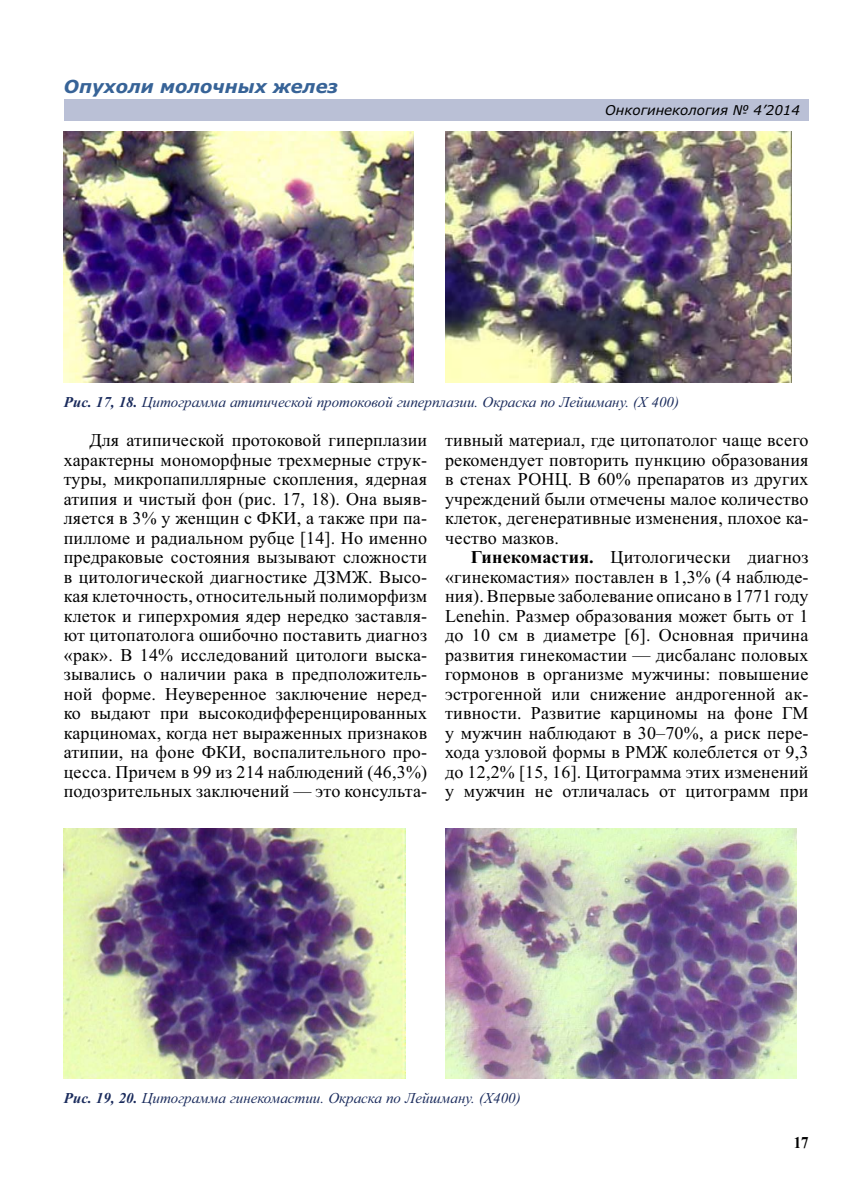
<style>
.page{position:relative;width:851px;height:1191px;background:#fff}
.page>*{position:absolute;margin:0;border:0;box-sizing:border-box;transform-origin:0 0}
.t1{font:18px/19.5px "Times New Roman";letter-spacing:.01em;color:#000;text-align:justify}
.t2{font:italic 700 18px "Verdana";color:#376397}
.t3{font:700 16.5px "Times New Roman";color:#000;scale:.9 1}
.t4{font:italic 15px "Times New Roman";color:#1b2c5d}
.t5{font:italic 13.5px "Verdana";color:#000}
.s1{font-weight:700}
</style>
<div class="page">
<div style="left:64px;top:99px;width:744px;height:21px;background:#bac0d6"></div>
<img style="left:64px;top:132px;width:350px;height:250px">
<img style="left:64px;top:828px;width:341px;height:250px">
<img style="left:445px;top:132px;width:346px;height:250px">
<img style="left:445px;top:828px;width:351px;height:250px">
<p class="t2" style="left:64px;top:80px;width:276px">Опухоли молочных желез</p>
<p class="t5" style="left:605px;top:105px;width:196px">Онкогинекология № 4’2014</p>
<p class="t4" style="left:64px;top:396px;width:616px"><span class="s1">Рис. 17, 18.</span> Цитограмма атипической протоковой гиперплазии. Окраска по Лейшману. (Х 400)</p>
<p class="t1" style="left:64px;top:432px;width:365px;text-indent:26px">Для атипической протоковой гиперплазии характерны мономорфные трехмерные струк&shy;туры, микропапиллярные скопления, ядерная атипия и чистый фон (рис. 17, 18). Она выяв&shy;ляется в 3% у женщин с ФКИ, а также при па&shy;пилломе и радиальном рубце [14]. Но именно предраковые состояния вызывают сложности в цитологической диагностике ДЗМЖ. Высо&shy;кая клеточность, относительный полиморфизм клеток и гиперхромия ядер нередко заставля&shy;ют цитопатолога ошибочно поставить диагноз «рак». В 14% исследований цитологи выска&shy;зывались о наличии рака в предположитель&shy;ной форме. Неуверенное заключение неред&shy;ко выдают при высокодифференцированных карциномах, когда нет выраженных признаков атипии, на фоне ФКИ, воспалительного про&shy;цесса. Причем в 99 из 214 наблюдений (46,3%) подозрительных заключений — это консульта-</p>
<p class="t1" style="left:445px;top:432px;width:365px">тивный материал, где цитопатолог чаще всего рекомендует повторить пункцию образования в стенах РОНЦ. В 60% препаратов из других учреждений были отмечены малое количество клеток, дегенеративные изменения, плохое ка&shy;чество мазков.</p>
<p class="t1" style="left:445px;top:549px;width:365px;text-indent:26px"><span class="s1">Гинекомастия.</span> Цитологически диагноз «гинекомастия» поставлен в 1,3% (4 наблюде&shy;ния). Впервые заболевание описано в 1771 году Lenehin. Размер образования может быть от 1 до 10 см в диаметре [6]. Основная причина развития гинекомастии — дисбаланс половых гормонов в организме мужчины: повышение эстрогенной или снижение андрогенной ак&shy;тивности. Развитие карциномы на фоне ГМ у мужчин наблюдают в 30–70%, а риск пере&shy;хода узловой формы в РМЖ колеблется от 9,3 до 12,2% [15, 16]. Цитограмма этих изменений у мужчин не отличалась от цитограмм при</p>
<p class="t4" style="left:64px;top:1092px;width:458px"><span class="s1">Рис. 19, 20.</span> Цитограмма гинекомастии. Окраска по Лейшману. (Х400)</p>
<p class="t3" style="left:793px;top:1137px;width:18px">17</p>
</div>
